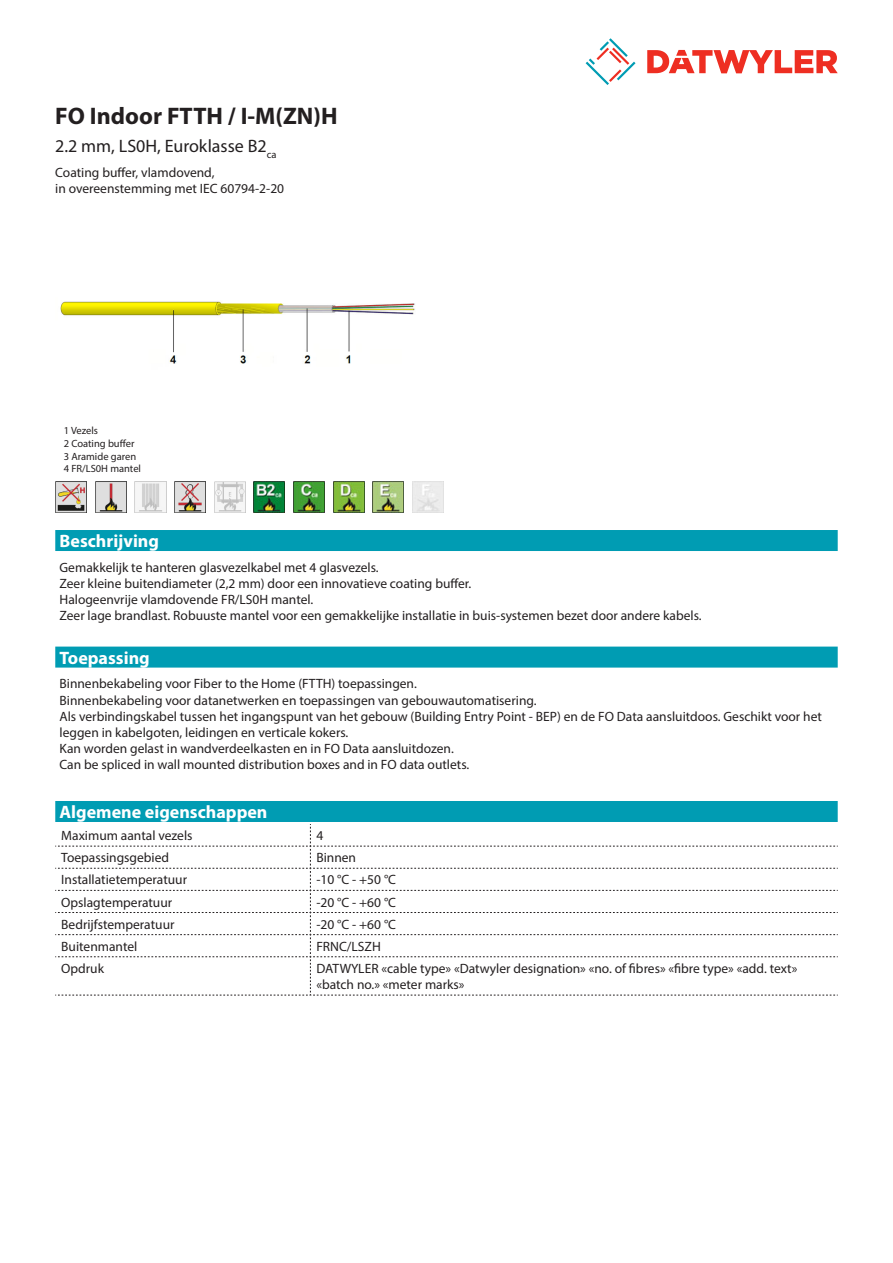
<style>
.page{position:relative;width:893px;height:1263px;background:#fff}
.page>*{position:absolute;margin:0;border:0;box-sizing:border-box;transform-origin:0 0}
.Product_Head{font:700 24px "Myriad Pro";color:#231f20}
.Standard_Head_Proper{font:700 18px "Myriad Pro";color:#fff}
.SubHead{font:18px "Myriad Pro";color:#231f20}
.Standard_text{font:13.5px/16.2px "Myriad Pro";color:#231f20}
.myriad_light_propert{font:13.5px/16.2px "Myriad Pro";color:#231f20}
.imagetext{font:10.5px/12.6px "Myriad Pro";color:#231f20}
</style>
<div class="page">
<svg style="left:586px;top:38px;width:49px;height:47px"></svg>
<svg style="left:647px;top:50px;width:191px;height:23px"></svg>
<img style="left:60px;top:301px;width:355px;height:63px">
<div style="left:55px;top:530px;width:783px;height:21px;background:#009cb3"></div>
<img style="left:412px;top:481px;width:31px;height:31px">
<img style="left:373px;top:481px;width:31px;height:31px">
<img style="left:333px;top:481px;width:31px;height:31px">
<img style="left:293px;top:481px;width:32px;height:31px">
<img style="left:254px;top:481px;width:31px;height:31px">
<img style="left:214px;top:481px;width:31px;height:31px">
<img style="left:174px;top:481px;width:32px;height:31px">
<img style="left:135px;top:481px;width:31px;height:31px">
<img style="left:95px;top:481px;width:31px;height:31px">
<img style="left:55px;top:481px;width:32px;height:31px">
<div style="left:55px;top:647px;width:783px;height:21px;background:#009cb3"></div>
<div style="left:55px;top:801px;width:783px;height:21px;background:#009cb3"></div>
<svg style="left:55px;top:824px;width:783px;height:172px"></svg>
<p class="Product_Head" style="left:55px;top:101px;width:284px">FO Indoor FTTH / I-M(ZN)H</p>
<p class="SubHead" style="left:55px;top:135px;width:223px">2.2 mm, LS0H, Euroklasse B2<sub>ca</sub></p>
<p class="Standard_text" style="left:55px;top:164px;width:230px">Coating buffer, vlamdovend,<br>in overeenstemming met IEC 60794-2-20</p>
<p class="imagetext" style="left:64px;top:424px;width:79px">1 Vezels<br>2 Coating buffer<br>3 Aramide garen<br>4 FR/LS0H mantel</p>
<p class="Standard_Head_Proper" style="left:60px;top:529px;width:101px">Beschrijving</p>
<p class="Standard_text" style="left:60px;top:559px;width:644px">Gemakkelijk te hanteren glasvezelkabel met 4 glasvezels.<br>Zeer kleine buitendiameter (2,2 mm) door een innovatieve coating buffer.<br>Halogeenvrije vlamdovende FR/LS0H mantel.<br>Zeer lage brandlast. Robuuste mantel voor een gemakkelijke installatie in buis-systemen bezet door andere kabels.</p>
<p class="Standard_Head_Proper" style="left:60px;top:646px;width:92px">Toepassing</p>
<p class="Standard_text" style="left:60px;top:675px;width:764px">Binnenbekabeling voor Fiber to the Home (FTTH) toepassingen.<br>Binnenbekabeling voor datanetwerken en toepassingen van gebouwautomatisering.<br>Als verbindingskabel tussen het ingangspunt van het gebouw (Building Entry Point - BEP) en de FO Data aansluitdoos. Geschikt voor het leggen in kabelgoten, leidingen en verticale kokers.<br>Kan worden gelast in wandverdeelkasten en in FO Data aansluitdozen.<br>Can be spliced in wall mounted distribution boxes and in FO data outlets.</p>
<p class="Standard_Head_Proper" style="left:60px;top:800px;width:209px">Algemene eigenschappen</p>
<p class="myriad_light_propert" style="left:61px;top:827px;width:133px">Maximum aantal vezels</p>
<p class="myriad_light_propert" style="left:316px;top:827px;width:8px">4</p>
<p class="myriad_light_propert" style="left:61px;top:849px;width:109px">Toepassingsgebied</p>
<p class="myriad_light_propert" style="left:316px;top:849px;width:41px">Binnen</p>
<p class="myriad_light_propert" style="left:61px;top:871px;width:127px">Installatietemperatuur</p>
<p class="myriad_light_propert" style="left:316px;top:871px;width:81px">-10 °C - +50 °C</p>
<p class="myriad_light_propert" style="left:61px;top:894px;width:112px">Opslagtemperatuur</p>
<p class="myriad_light_propert" style="left:316px;top:894px;width:81px">-20 °C - +60 °C</p>
<p class="myriad_light_propert" style="left:61px;top:916px;width:115px">Bedrijfstemperatuur</p>
<p class="myriad_light_propert" style="left:316px;top:916px;width:81px">-20 °C - +60 °C</p>
<p class="myriad_light_propert" style="left:61px;top:938px;width:78px">Buitenmantel</p>
<p class="myriad_light_propert" style="left:316px;top:938px;width:66px">FRNC/LSZH</p>
<p class="myriad_light_propert" style="left:61px;top:960px;width:44px">Opdruk</p>
<p class="myriad_light_propert" style="left:316px;top:960px;width:482px">DATWYLER «cable type» «Datwyler designation» «no. of fibres» «fibre type» «add. text» «batch no.» «meter marks»</p>
</div>
